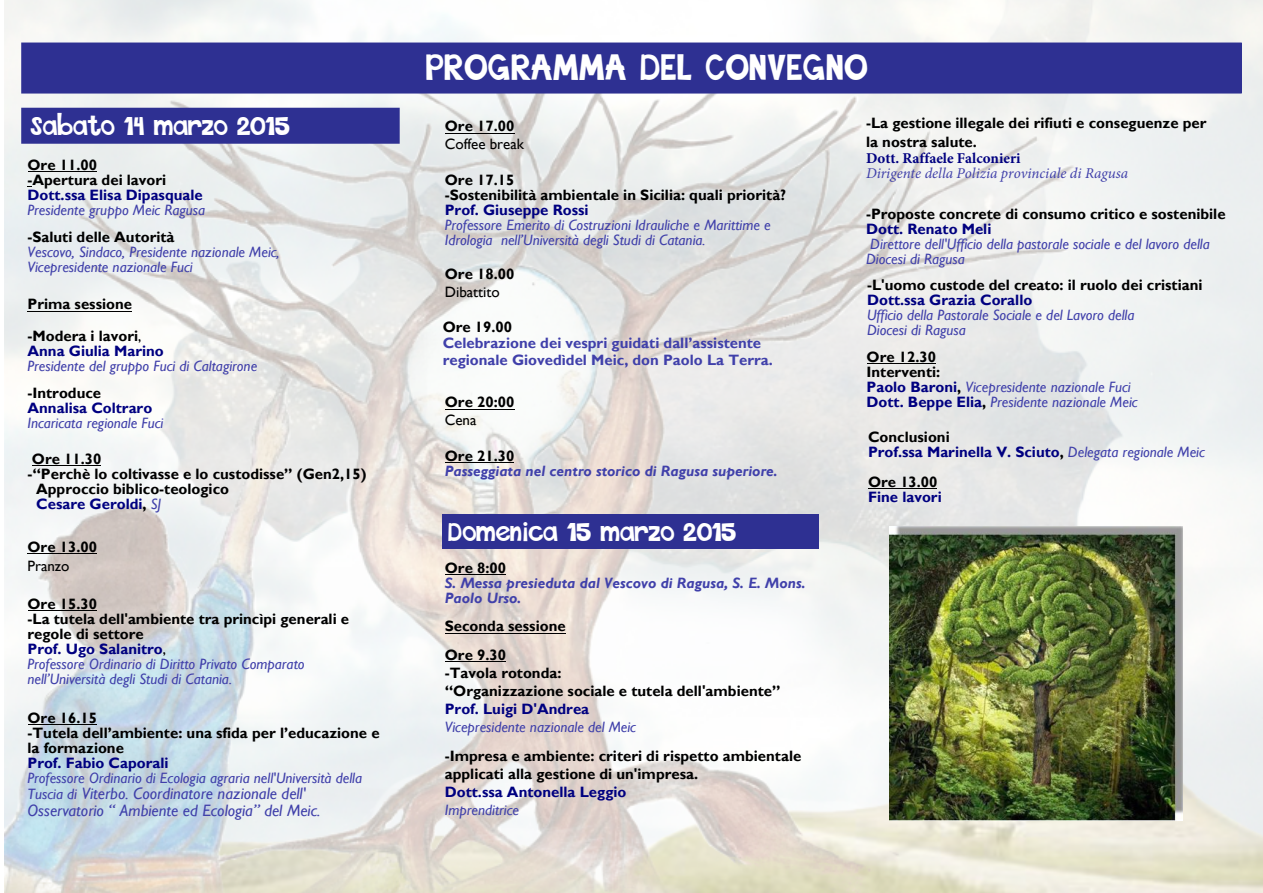
<style>
.page{position:relative;width:1263px;height:893px;background:#fff}
.page>*{position:absolute;margin:0;border:0;box-sizing:border-box;transform-origin:0 0}
.t1{font:700 30px "THISFONTISBOLD";color:#fff}
.t2{font:700 21px "THISFONTISBOLD";color:#fff}
.t3{font:italic 16.5px/16.5px "Gill Sans";color:#4040aa}
.t4{font:italic 15px/15px "Gill Sans";color:#4040aa}
.t5{font:700 15px/15px "Gill Sans";color:#000}
.t6{font:700 15px/15px "Gill Sans";color:#000080}
.t7{font:italic 700 15px/15px "Gill Sans";color:#4040aa}
.t8{font:700 15px/16.5px "Gill Sans";color:#4040aa}
.t9{font:italic 15px "Minion Pro";color:#4040aa}
.t10{font:15px "Gill Sans";color:#000}
.t11{font:700 15px "Minion Pro";color:#000080}
.s1{font-weight:400}
.s2{color:#000}
.s3{font-weight:400;font-style:italic;color:#4040aa}
.s4{font-weight:700;font-style:normal;color:#000}
.s5{font-weight:700;font-style:normal;color:#000080}
.s6{font-style:normal;color:#000}
.s7{font-size:15px}
</style>
<div class="page">
<img style="left:4px;top:0;width:1259px;height:893px">
<svg style="left:380px;top:93px;width:503px;height:31px"></svg>
<div style="left:22px;top:108px;width:377px;height:35px;background:#2e3092"></div>
<div style="left:21px;top:108px;width:379px;height:36px;border:2px solid #2e3092"></div>
<hr style="left:28px;top:171px;width:69px;height:1px;background:#000">
<hr style="left:32px;top:465px;width:69px;height:1px;background:#000">
<hr style="left:28px;top:610px;width:69px;height:1px;background:#000">
<hr style="left:28px;top:724px;width:69px;height:1px;background:#000">
<hr style="left:27px;top:554px;width:70px;height:1px;background:#000">
<hr style="left:27px;top:311px;width:105px;height:1px;background:#000">
<hr style="left:445px;top:462px;width:69px;height:1px;background:#000">
<hr style="left:445px;top:409px;width:69px;height:1px;background:#000">
<hr style="left:445px;top:133px;width:69px;height:1px;background:#000">
<div style="left:442px;top:514px;width:377px;height:35px;background:#2e3092"></div>
<hr style="left:445px;top:574px;width:61px;height:1px;background:#000">
<hr style="left:445px;top:661px;width:61px;height:1px;background:#000">
<hr style="left:445px;top:633px;width:121px;height:1px;background:#000">
<hr style="left:867px;top:363px;width:69px;height:1px;background:#000">
<hr style="left:868px;top:488px;width:69px;height:1px;background:#000">
<div style="left:22px;top:43px;width:1219px;height:50px;background:#2e3092"></div>
<img style="left:889px;top:526px;width:293px;height:294px">
<h2 class="t2" style="left:31px;top:111px;width:261px">Sabato 14 marzo 2015</h2>
<p class="t5" style="left:27px;top:158px;width:140px">Ore 11.00 -Apertura dei lavori</p>
<p class="t6" style="left:27px;top:188px;width:177px">Dott.ssa Elisa Dipasquale</p>
<p class="t4" style="left:27px;top:203px;width:179px">Presidente gruppo Meic Ragusa</p>
<p class="t5" style="left:27px;top:230px;width:149px">-Saluti delle Autorità</p>
<p class="t4" style="left:27px;top:245px;width:254px">Vescovo, Sindaco, Presidente nazionale Meic,<br>Vicepresidente nazionale Fuci</p>
<p class="t5" style="left:27px;top:289px;width:115px;line-height:31.5px">Prima sessione -Modera i lavori<span class="s1">,</span></p>
<p class="t6" style="left:27px;top:344px;width:138px">Anna Giulia Marino</p>
<p class="t4" style="left:27px;top:359px;width:231px">Presidente del gruppo Fuci di Caltagirone</p>
<p class="t5" style="left:27px;top:385px;width:75px">-Introduce</p>
<p class="t6" style="left:27px;top:400px;width:126px">Annalisa Coltraro</p>
<p class="t4" style="left:27px;top:415px;width:137px">Incaricata regionale Fuci</p>
<p class="t5" style="left:32px;top:452px;width:71px">Ore 11.30</p>
<p class="t5" style="left:27px;top:467px;width:341px">-“Perchè lo coltivasse e lo custodisse” (Gen2,15)</p>
<p class="t5" style="left:36px;top:482px;width:194px">Approccio biblico-teologico</p>
<p class="t6" style="left:36px;top:497px;width:127px">Cesare Geroldi<span class="s2">,</span> <span class="s3">SJ</span></p>
<p class="t5" style="left:27px;top:539px;width:71px">Ore 13.00</p>
<p class="t10" style="left:27px;top:557px;width:44px">Pranzo</p>
<p class="t4" style="left:27px;top:597px;width:323px"><span class="s4">Ore 15.30<br>-La tutela dell'ambiente tra princìpi generali e regole di settore<br></span><span class="s5">Prof. Ugo Salanitro</span><span class="s6">,<br></span>Professore Ordinario di Diritto Privato Comparato nell’Università degli Studi di Catania.</p>
<p class="t5" style="left:27px;top:711px;width:354px">Ore 16.15<br>-Tutela dell’ambiente: una sfida per l’educazione e la formazione</p>
<p class="t6" style="left:27px;top:756px;width:143px">Prof. Fabio Caporali</p>
<p class="t4" style="left:27px;top:771px;width:336px">Professore Ordinario di Ecologia agraria nell'Università della</p>
<p class="t3" style="left:27px;top:786px;width:294px"><span class="s7">Tuscia di</span> Viterbo. Coordinatore nazionale dell'<br>Osservatorio “ Ambiente ed Ecologia” del Meic.</p>
<h1 class="t1" style="left:426px;top:46px;width:443px">PROGRAMMA DEL CONVEGNO</h1>
<p class="t5" style="left:866px;top:113px;width:342px;line-height:19.5px">-La gestione illegale dei rifiuti e conseguenze per la nostra salute.</p>
<p class="t11" style="left:866px;top:147px;width:156px">Dott. Raffaele Falconieri</p>
<p class="t9" style="left:866px;top:163px;width:263px">Dirigente della Polizia provinciale di Ragusa</p>
<p class="t5" style="left:445px;top:119px;width:71px">Ore 17.00</p>
<p class="t10" style="left:445px;top:135px;width:81px">Coffee break</p>
<p class="t5" style="left:445px;top:173px;width:343px">Ore 17.15<br>-Sostenibilità ambientale in Sicilia: quali priorità?</p>
<p class="t6" style="left:445px;top:203px;width:145px">Prof. Giuseppe Rossi</p>
<p class="t4" style="left:445px;top:218px;width:327px">Professore Emerito di Costruzioni Idrauliche e Marittime e<br>Idrologia nell’Università degli Studi di Catania.</p>
<p class="t5" style="left:445px;top:267px;width:71px">Ore 18.00</p>
<p class="t10" style="left:445px;top:283px;width:56px">Dibattito</p>
<p class="t5" style="left:866px;top:207px;width:361px">-Proposte concrete di consumo critico e sostenibile</p>
<p class="t6" style="left:866px;top:222px;width:127px">Dott. Renato Meli</p>
<p class="t4" style="left:866px;top:237px;width:345px">Direttore dell'Ufficio della pastorale sociale e del lavoro della<br>Diocesi di Ragusa</p>
<p class="t5" style="left:867px;top:278px;width:337px">-L'uomo custode del creato: il ruolo dei cristiani</p>
<p class="t6" style="left:867px;top:293px;width:167px">Dott.ssa Grazia Corallo</p>
<p class="t4" style="left:867px;top:308px;width:269px">Ufficio della Pastorale Sociale e del Lavoro della<br>Diocesi di Ragusa</p>
<p class="t4" style="left:866px;top:350px;width:273px"><span class="s4">Ore 12.30<br>Interventi:<br></span><span class="s5">Paolo Baroni</span><span class="s4">,</span> Vicepresidente nazionale Fuci<br><span class="s5">Dott. Beppe Elia</span><span class="s4">,</span> Presidente nazionale Meic</p>
<p class="t6" style="left:868px;top:430px;width:338px"><span class="s2">Conclusioni<br></span>Prof.ssa Marinella V. Sciuto<span class="s2">,</span> <span class="s3">Delegata regionale Meic</span></p>
<p class="t5" style="left:868px;top:475px;width:71px">Ore 13.00</p>
<p class="t6" style="left:868px;top:490px;width:75px">Fine lavori</p>
<p class="t5" style="left:443px;top:320px;width:71px">Ore 19.00</p>
<p class="t8" style="left:443px;top:335px;width:332px">Celebrazione dei vespri guidati dall’assistente regionale Giovedìdel Meic, don Paolo La Terra.</p>
<p class="t5" style="left:445px;top:395px;width:71px">Ore 20:00</p>
<p class="t10" style="left:445px;top:411px;width:33px">Cena</p>
<p class="t5" style="left:445px;top:449px;width:71px">Ore 21.30</p>
<p class="t7" style="left:445px;top:464px;width:334px">Passeggiata nel centro storico di Ragusa superiore.</p>
<h2 class="t2" style="left:448px;top:517px;width:290px">Domenica 15 marzo 2015</h2>
<p class="t5" style="left:445px;top:560px;width:63px">Ore 8:00</p>
<p class="t7" style="left:445px;top:575px;width:362px">S. Messa presieduta dal Vescovo di Ragusa, S. E. Mons.<br>Paolo Urso.</p>
<p class="t5" style="left:445px;top:612px;width:122px;line-height:28.5px">Seconda sessione<br>Ore 9.30</p>
<p class="t5" style="left:445px;top:664px;width:337px;line-height:18px">-Tavola rotonda:<br>“Organizzazione sociale e tutela dell'ambiente”</p>
<p class="t6" style="left:445px;top:701px;width:146px">Prof. Luigi D'Andrea</p>
<p class="t4" style="left:445px;top:719px;width:193px">Vicepresidente nazionale del Meic</p>
<p class="t5" style="left:445px;top:747px;width:358px;line-height:18px">-Impresa e ambiente: criteri di rispetto ambientale applicati alla gestione di un'impresa.</p>
<p class="t6" style="left:445px;top:784px;width:183px">Dott.ssa Antonella Leggio</p>
<p class="t4" style="left:445px;top:802px;width:76px">Imprenditrice</p>
</div>
